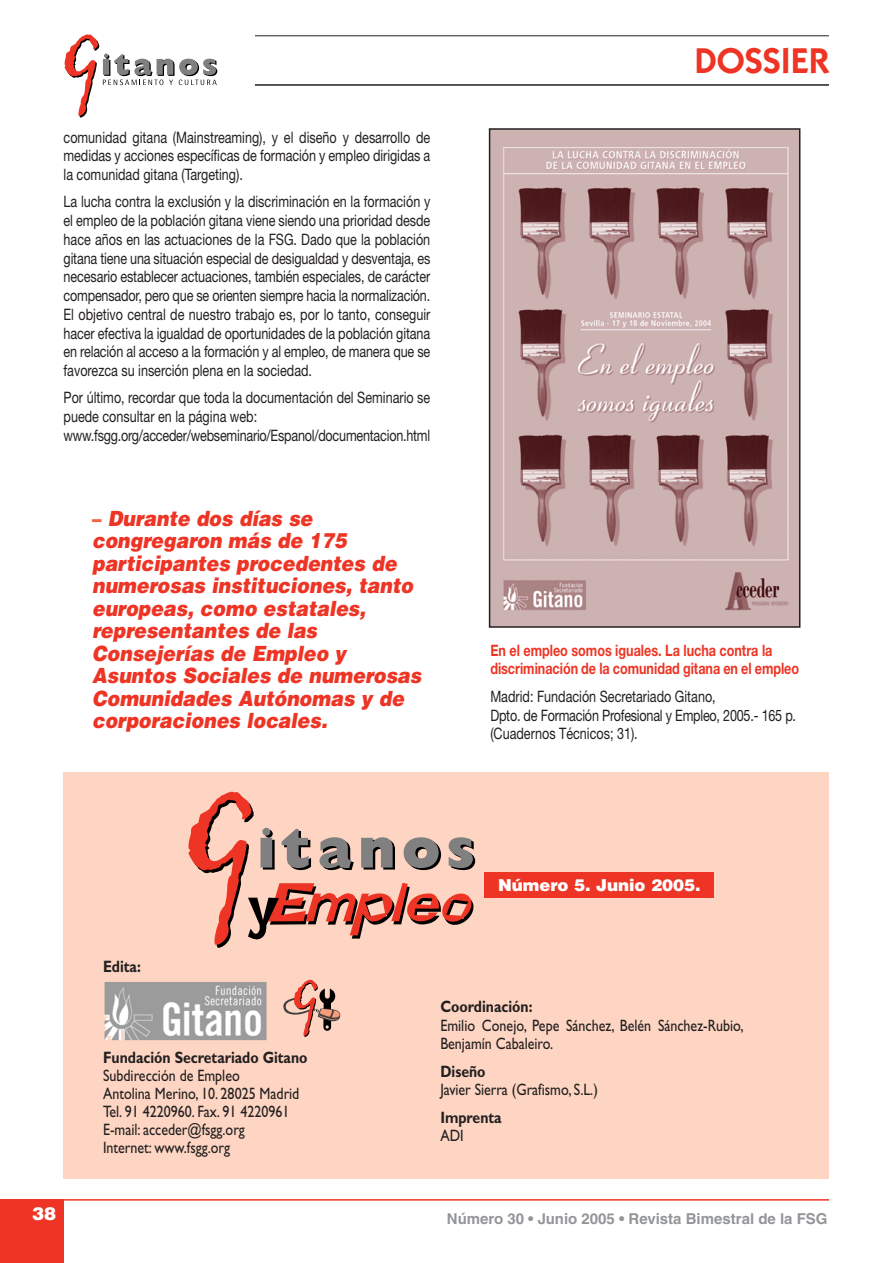
<style>
.page{position:relative;width:893px;height:1263px;background:#fff}
.page>*{position:absolute;margin:0;border:0;box-sizing:border-box;transform-origin:0 0}
.t1{font:600 36px "Itc Kabel";color:#ee3424}
.t2{font:italic 900 21px/22.5px "Helvetica";color:#ee3424;scale:.9 1}
.t3{font:900 18px "Helvetica";color:#fff}
.t4{font:16.5px/18px "Gill Sans";color:#231f20;scale:.85 1}
.t5{font:700 16.5px "Gill Sans";color:#231f20;scale:.85 1}
.t6{font:900 16.5px "Helvetica";color:#fff}
.t7{font:15.75px/18.8px "Helvetica Neue";color:#231f20;text-align:justify;scale:.8 1}
.t8{font:700 15.75px/18.8px "Helvetica Neue";color:#ee3424;scale:.8 1}
.t9{font:700 15px "Helvetica";color:#939598}
.s1{font-style:normal;color:#f26541}
</style>
<div class="page">
<svg style="left:65px;top:34px;width:152px;height:84px"></svg>
<div style="left:0;top:1200px;width:64px;height:63px;background:#ee3424"></div>
<hr style="left:255px;top:84px;width:574px;height:2px;background:#231f20">
<hr style="left:255px;top:36px;width:574px;height:1px;background:#231f20">
<hr style="left:0;top:1199px;width:829px;height:1px;background:#ee3424">
<div style="left:64px;top:772px;width:765px;height:406px;background:#fdd5c2"></div>
<img style="left:105px;top:982px;width:162px;height:58px">
<svg style="left:283px;top:980px;width:58px;height:57px"></svg>
<svg style="left:188px;top:792px;width:287px;height:156px"></svg>
<div style="left:485px;top:872px;width:229px;height:25px;background:#ee3424"></div>
<img style="left:492px;top:131px;width:305px;height:494px">
<div style="left:489px;top:128px;width:311px;height:500px;border:2px solid #231f20"></div>
<p class="t7" style="left:64px;top:129px;width:460px">comunidad gitana (Mainstreaming), y el diseño y desarrollo de medidas y acciones específicas de formación y empleo dirigidas a la comunidad gitana (Targeting).</p>
<p class="t7" style="left:64px;top:194px;width:460px">La lucha contra la exclusión y la discriminación en la formación y el empleo de la población gitana viene siendo una prioridad desde hace años en las actuaciones de la FSG. Dado que la población gitana tiene una situación especial de desigualdad y desventaja, es necesario establecer actuaciones, también especiales, de carácter compensador, pero que se orienten siempre hacia la normalización.<br>El objetivo central de nuestro trabajo es, por lo tanto, conseguir hacer efectiva la igualdad de oportunidades de la población gitana en relación al acceso a la formación y al empleo, de manera que se favorezca su inserción plena en la sociedad.</p>
<p class="t7" style="left:64px;top:390px;width:460px;text-align:left">Por último, recordar que toda la documentación del Seminario se puede consultar en la página web: www.fsgg.org/acceder/webseminario/Espanol/documentacion.html</p>
<p class="t2" style="left:92px;top:509px;width:367px"><span class="s1">–</span> Durante dos días se congregaron más de 175 participantes procedentes de numerosas instituciones, tanto europeas, como estatales, representantes de las<br>Consejerías de Empleo y<br>Asuntos Sociales de numerosas<br>Comunidades Autónomas y de corporaciones locales.</p>
<h1 class="t1" style="left:695px;top:48px;width:136px">DOSSIER</h1>
<p class="t8" style="left:490px;top:642px;width:388px">En el empleo somos iguales. La lucha contra la discriminación de la comunidad gitana en el empleo</p>
<p class="t7" style="left:490px;top:688px;width:384px;text-align:left">Madrid: Fundación Secretariado Gitano,<br>Dpto. de Formación Profesional y Empleo, 2005.- 165 p. (Cuadernos Técnicos; 31).</p>
<p class="t3" style="left:32px;top:1207px;width:26px">38</p>
<p class="t5" style="left:103px;top:961px;width:46px">Edita:</p>
<p class="t5" style="left:103px;top:1051px;width:242px">Fundación Secretariado Gitano</p>
<p class="t4" style="left:103px;top:1068px;width:233px">Subdirección de Empleo<br>Antolina Merino, 10. 28025 Madrid<br>Tel. 91 4220960. Fax. 91 4220961<br>E-mail: acceder@fsgg.org<br>Internet: www.fsgg.org</p>
<p class="t6" style="left:498px;top:879px;width:204px">Número 5. Junio 2005.</p>
<p class="t5" style="left:440px;top:1000px;width:110px">Coordinación:</p>
<p class="t4" style="left:440px;top:1017px;width:358px;line-height:18.8px">Emilio Conejo, Pepe Sánchez, Belén Sánchez-Rubio,<br>Benjamín Cabaleiro.</p>
<p class="t5" style="left:440px;top:1065px;width:55px">Diseño</p>
<p class="t4" style="left:440px;top:1082px;width:187px">Javier Sierra (Grafismo, S.L.)</p>
<p class="t5" style="left:440px;top:1111px;width:74px">Imprenta</p>
<p class="t4" style="left:440px;top:1128px;width:29px">ADI</p>
<p class="t9" style="left:447px;top:1213px;width:382px">Número 30 • Junio 2005 • Revista Bimestral de la FSG</p>
</div>
